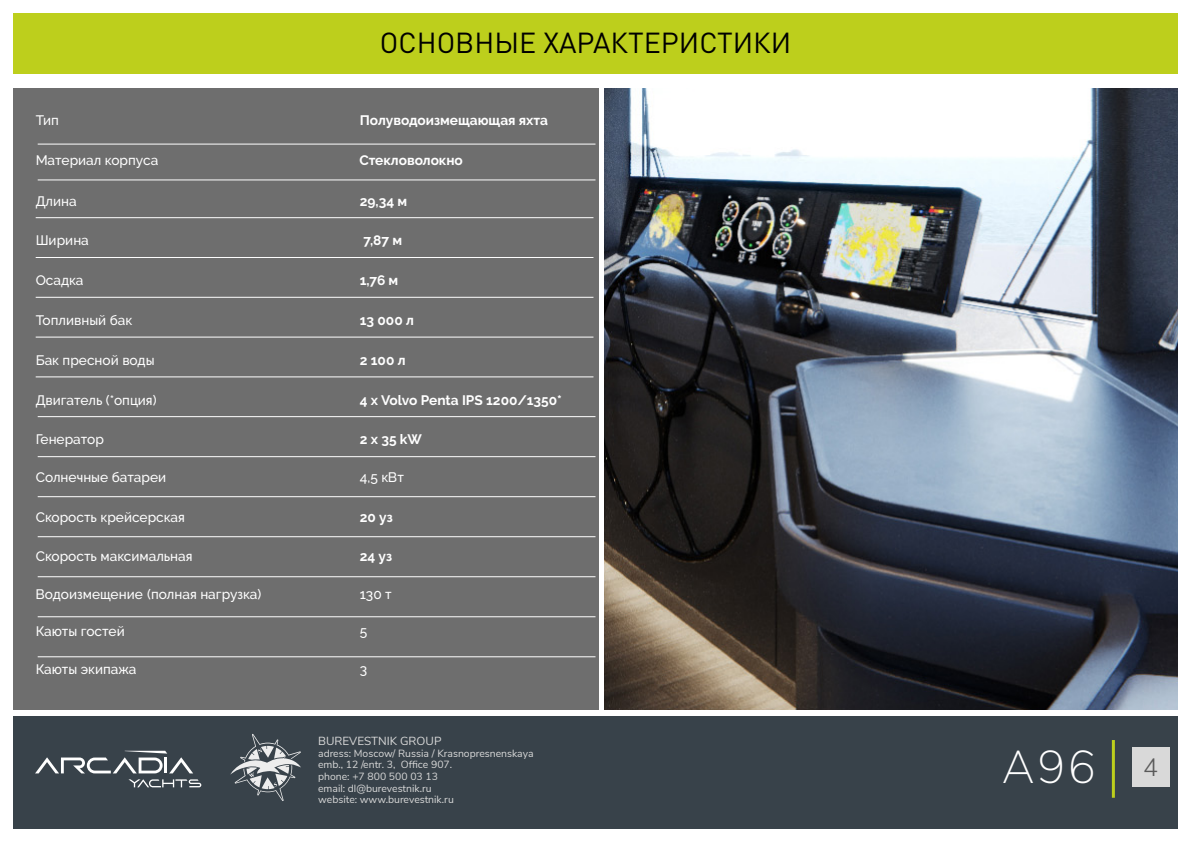
<style>
.page{position:relative;width:1191px;height:842px;background:#fff}
.page>*{position:absolute;margin:0;border:0;box-sizing:border-box;transform-origin:0 0}
.t1{font:200 46.1px "Nunito Sans";color:#fff}
.t2{font:28.6px "DIN Pro";color:#000}
.t3{font:500 13.7px "Raleway";color:#fff}
.t4{font:700 13.7px "Raleway";color:#fff}
.t5{font:11.7px "Nunito Sans";color:#d9d9d9}
.t6{font:10.4px/11.7px "Nunito Sans";color:#d9d9d9}
</style>
<div class="page">
<div style="left:13px;top:716px;width:1165px;height:113px;background:#38424a"></div>
<svg style="left:230px;top:734px;width:71px;height:67px"></svg>
<div style="left:1131px;top:747px;width:38px;height:40px;background:#d9d9d9"></div>
<hr style="left:1111px;top:740px;width:3px;height:58px;background:#bdcf1c">
<svg style="left:128px;top:779px;width:73px;height:8px"></svg>
<svg style="left:35px;top:751px;width:158px;height:22px"></svg>
<div style="left:28px;top:89px;width:571px;height:621px;background:#6e6e6e"></div>
<div style="left:13px;top:89px;width:573px;height:621px;background:#6e6e6e"></div>
<hr style="left:36px;top:217px;width:557px;height:1px;background:#fff">
<hr style="left:36px;top:257px;width:557px;height:1px;background:#fff">
<hr style="left:36px;top:297px;width:557px;height:1px;background:#fff">
<hr style="left:36px;top:337px;width:557px;height:1px;background:#fff">
<hr style="left:36px;top:377px;width:557px;height:1px;background:#fff">
<div style="left:13px;top:13px;width:1165px;height:61px;background:#bdcf1c"></div>
<hr style="left:38px;top:456px;width:557px;height:1px;background:#fff">
<hr style="left:38px;top:576px;width:557px;height:1px;background:#fff">
<hr style="left:38px;top:416px;width:557px;height:1px;background:#fff">
<hr style="left:38px;top:536px;width:557px;height:1px;background:#fff">
<hr style="left:38px;top:144px;width:557px;height:1px;background:#fff">
<hr style="left:38px;top:496px;width:557px;height:1px;background:#fff">
<hr style="left:38px;top:616px;width:557px;height:1px;background:#fff">
<hr style="left:38px;top:656px;width:557px;height:1px;background:#fff">
<hr style="left:38px;top:180px;width:557px;height:1px;background:#fff">
<img style="left:605px;top:89px;width:573px;height:621px">
<h2 class="t2" style="left:380px;top:21px;width:413px">ОСНОВНЫЕ ХАРАКТЕРИСТИКИ</h2>
<p class="t3" style="left:36px;top:113px;width:25px">Тип</p>
<p class="t4" style="left:360px;top:113px;width:190px">Полуводоизмещающая яхта</p>
<p class="t3" style="left:36px;top:152px;width:124px">Материал корпуса</p>
<p class="t4" style="left:359px;top:152px;width:105px">Стекловолокно</p>
<p class="t3" style="left:36px;top:193px;width:43px">Длина</p>
<p class="t4" style="left:360px;top:193px;width:49px">29,34 м</p>
<p class="t3" style="left:36px;top:233px;width:55px">Ширина</p>
<p class="t4" style="left:363px;top:233px;width:40px">7,87 м</p>
<p class="t3" style="left:36px;top:272px;width:49px">Осадка</p>
<p class="t4" style="left:360px;top:273px;width:40px">1,76 м</p>
<p class="t3" style="left:36px;top:312px;width:98px">Топливный бак</p>
<p class="t4" style="left:360px;top:312px;width:56px">13 000 л</p>
<p class="t3" style="left:36px;top:352px;width:120px">Бак пресной воды</p>
<p class="t4" style="left:360px;top:352px;width:47px">2 100 л</p>
<p class="t3" style="left:36px;top:392px;width:122px">Двигатель (*опция)</p>
<p class="t4" style="left:360px;top:392px;width:204px">4 х Volvo Penta IPS 1200/1350*</p>
<p class="t3" style="left:36px;top:432px;width:70px">Генератор</p>
<p class="t4" style="left:360px;top:432px;width:63px">2 x 35 kW</p>
<p class="t3" style="left:36px;top:469px;width:132px">Солнечные батареи</p>
<p class="t3" style="left:360px;top:469px;width:46px">4,5 кВт</p>
<p class="t3" style="left:36px;top:509px;width:151px">Скорость крейсерская</p>
<p class="t4" style="left:360px;top:509px;width:34px">20 уз</p>
<p class="t3" style="left:36px;top:549px;width:158px">Скорость максимальная</p>
<p class="t4" style="left:360px;top:549px;width:34px">24 уз</p>
<p class="t3" style="left:36px;top:586px;width:227px">Водоизмещение (полная нагрузка)</p>
<p class="t3" style="left:360px;top:586px;width:33px">130 т</p>
<p class="t3" style="left:36px;top:623px;width:91px">Каюты гостей</p>
<p class="t3" style="left:360px;top:623px;width:9px">5</p>
<p class="t3" style="left:36px;top:661px;width:102px">Каюты экипажа</p>
<p class="t3" style="left:360px;top:661px;width:9px">3</p>
<p class="t5" style="left:318px;top:732px;width:125px">BUREVESTNIK GROUP</p>
<p class="t6" style="left:318px;top:746px;width:217px">adress: Moscow/ Russia / Krasnopresnenskaya emb., 12 /entr. 3, Office 907.<br>phone: +7 800 500 03 13<br>email: dl@burevestnik.ru<br>website: www.burevestnik.ru</p>
<h1 class="t1" style="left:1002px;top:733px;width:158px">A96 <sup>4</sup></h1>
</div>
